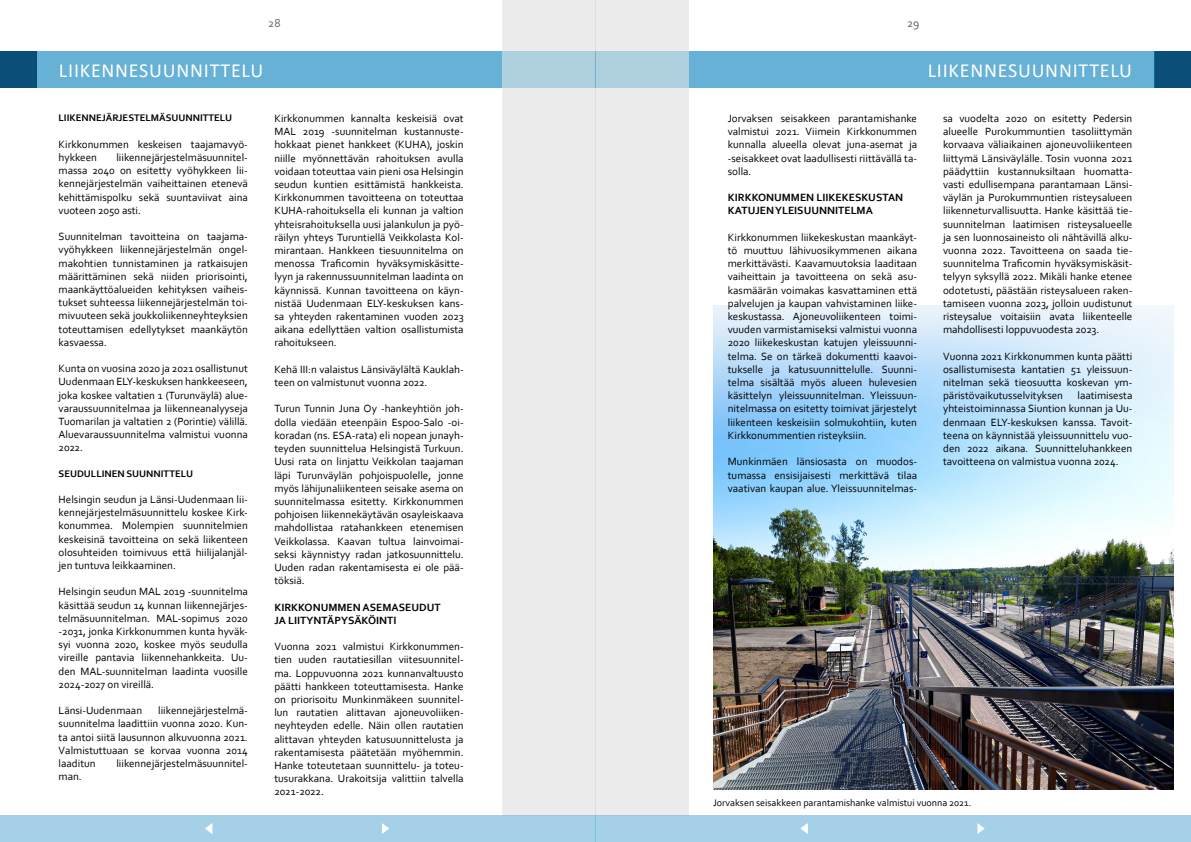
<style>
.page{position:relative;width:1191px;height:842px;background:#fff}
.page>*{position:absolute;margin:0;border:0;box-sizing:border-box;transform-origin:0 0}
.t1{font:20px "Calibri";letter-spacing:.04em;color:#fff}
.t2{font:12px "Corbel";color:#616160}
.t3{font:11px/13.2px "Corbel";color:#000;text-align:justify}
.t4{font:700 11px/13.2px "Corbel";color:#000}
.t5{font:10px "Corbel";color:#000}
.t6{font:700 10px "Corbel";color:#000}
</style>
<div class="page">
<div style="left:502px;top:0;width:93px;height:815px;background:#ececec"></div>
<div style="left:595px;top:0;width:94px;height:815px;background:#ececec"></div>
<div style="left:1155px;top:52px;width:36px;height:36px;background:#0b4f79"></div>
<div style="left:689px;top:52px;width:466px;height:36px;background:#66b1d5"></div>
<div style="left:36px;top:52px;width:466px;height:36px;background:#66b1d5"></div>
<div style="left:0;top:52px;width:36px;height:36px;background:#0b4f79"></div>
<div style="left:0;top:815px;width:595px;height:27px;background:#a4d0e8"></div>
<div style="left:595px;top:52px;width:94px;height:36px;background:#aecfde"></div>
<div style="left:502px;top:52px;width:93px;height:36px;background:#aecfde"></div>
<svg style="left:382px;top:823px;width:7px;height:11px"></svg>
<svg style="left:205px;top:823px;width:8px;height:11px"></svg>
<div style="left:595px;top:815px;width:596px;height:27px;background:#a4d0e8"></div>
<svg style="left:977px;top:823px;width:8px;height:11px"></svg>
<svg style="left:800px;top:823px;width:8px;height:11px"></svg>
<img style="left:713px;top:306px;width:460px;height:483px">
<p class="t2" style="left:268px;top:16px;width:14px">28</p>
<p class="t2" style="left:907px;top:16px;width:14px">29</p>
<h1 class="t1" style="left:59px;top:57px;width:206px">LIIKENNESUUNNITTELU</h1>
<h1 class="t1" style="left:927px;top:57px;width:206px">LIIKENNESUUNNITTELU</h1>
<p class="t6" style="left:59px;top:112px;width:175px">LIIKENNEJÄRJESTELMÄSUUNNITTELU</p>
<p class="t3" style="left:59px;top:137px;width:191px">Kirkkonummen keskeisen taajamavyö&shy;hykkeen</p>
<p class="t3" style="left:59px;top:150px;width:191px;text-indent:58px">liikennejärjestelmäsuunnitel&shy;massa 2040 on esitetty vyöhykkeen lii&shy;kennejärjestelmän vaiheittainen etenevä kehittämispolku sekä suuntaviivat aina vuoteen 2050 asti.</p>
<p class="t3" style="left:59px;top:230px;width:191px">Suunnitelman tavoitteina on taajama&shy;vyöhykkeen liikennejärjestelmän ongel&shy;makohtien tunnistaminen ja ratkaisujen määrittäminen sekä niiden priorisointi, maankäyttöalueiden kehityksen vaiheis&shy;tukset suhteessa liikennejärjestelmän toi&shy;mivuuteen sekä joukkoliikenneyhteyksien toteuttamisen edellytykset maankäytön kasvaessa.</p>
<p class="t3" style="left:59px;top:362px;width:191px">Kunta on vuosina 2020 ja 2021 osallistunut Uudenmaan ELY-keskuksen hankkeeseen, joka koskee valtatien 1 (Turunväylä) alue&shy;varaussuunnitelmaa ja liikenneanalyyseja Tuomarilan ja valtatien 2 (Porintie) välillä.<br>Aluevaraussuunnitelma valmistui vuonna 2022.</p>
<p class="t6" style="left:59px;top:467px;width:136px">SEUDULLINEN SUUNNITTELU</p>
<p class="t3" style="left:59px;top:492px;width:191px">Helsingin seudun ja Länsi-Uudenmaan lii&shy;kennejärjestelmäsuunnittelu koskee Kirk&shy;konummea. Molempien suunnitelmien keskeisinä tavoitteina on sekä liikenteen olosuhteiden toimivuus että hiilijalanjäl&shy;jen tuntuva leikkaaminen.</p>
<p class="t3" style="left:59px;top:585px;width:191px">Helsingin seudun MAL 2019 -suunnitelma käsittää seudun 14 kunnan liikennejärjes&shy;telmäsuunnitelman. MAL-sopimus 2020 -2031, jonka Kirkkonummen kunta hyväk&shy;syi vuonna 2020, koskee myös seudulla vireille pantavia liikennehankkeita. Uu&shy;den MAL-suunnitelman laadinta vuosille 2024-2027 on vireillä.</p>
<p class="t3" style="left:59px;top:704px;width:85px">Länsi-Uudenmaan</p>
<p class="t3" style="left:59px;top:704px;width:191px;text-indent:100px">liikennejärjestelmä&shy;suunnitelma laadittiin vuonna 2020. Kun&shy;ta antoi siitä lausunnon alkuvuonna 2021.<br>Valmistuttuaan se korvaa vuonna 2014 laaditun</p>
<p class="t3" style="left:116px;top:756px;width:133px">liikennejärjestelmäsuunnitel-</p>
<p class="t3" style="left:59px;top:770px;width:25px">man.</p>
<p class="t3" style="left:274px;top:112px;width:191px">Kirkkonummen kannalta keskeisiä ovat MAL 2019 -suunnitelman kustannuste&shy;hokkaat pienet hankkeet (KUHA), joskin niille myönnettävän rahoituksen avulla voidaan toteuttaa vain pieni osa Helsingin seudun kuntien esittämistä hankkeista.<br>Kirkkonummen tavoitteena on toteuttaa KUHA-rahoituksella eli kunnan ja valtion yhteisrahoituksella uusi jalankulun ja pyö&shy;räilyn yhteys Turuntiellä Veikkolasta Kol&shy;mirantaan. Hankkeen tiesuunnitelma on menossa Traficomin hyväksymiskäsitte&shy;lyyn ja rakennussuunnitelman laadinta on käynnissä. Kunnan tavoitteena on käyn&shy;nistää Uudenmaan ELY-keskuksen kans&shy;sa yhteyden rakentaminen vuoden 2023 aikana edellyttäen valtion osallistumista rahoitukseen.</p>
<p class="t3" style="left:274px;top:362px;width:191px">Kehä III:n valaistus Länsiväylältä Kauklah&shy;teen on valmistunut vuonna 2022.</p>
<p class="t3" style="left:274px;top:402px;width:191px">Turun Tunnin Juna Oy -hankeyhtiön joh&shy;dolla viedään eteenpäin Espoo-Salo -oi&shy;koradan (ns. ESA-rata) eli nopean junayh&shy;teyden suunnittelua Helsingistä Turkuun.<br>Uusi rata on linjattu Veikkolan taajaman läpi Turunväylän pohjoispuolelle, jonne myös lähijunaliikenteen seisake asema on suunnitelmassa esitetty. Kirkkonummen pohjoisen liikennekäytävän osayleiskaava mahdollistaa ratahankkeen etenemisen Veikkolassa. Kaavan tultua lainvoimai&shy;seksi käynnistyy radan jatkosuunnittelu.<br>Uuden radan rakentamisesta ei ole pää&shy;töksiä.</p>
<p class="t4" style="left:274px;top:600px;width:168px">KIRKKONUMMEN ASEMASEUDUT<br>JA LIITYNTÄPYSÄKÖINTI</p>
<p class="t3" style="left:274px;top:640px;width:191px">Vuonna 2021 valmistui Kirkkonummen&shy;tien uuden rautatiesillan viitesuunnitel&shy;ma. Loppuvuonna 2021 kunnanvaltuusto päätti hankkeen toteuttamisesta. Hanke on priorisoitu Munkinmäkeen suunnitel&shy;lun rautatien alittavan ajoneuvoliiken&shy;neyhteyden edelle. Näin ollen rautatien alittavan yhteyden katusuunnittelusta ja rakentamisesta päätetään myöhemmin.<br>Hanke toteutetaan suunnittelu- ja toteu&shy;tusurakkana. Urakoitsija valittiin talvella 2021-2022.</p>
<p class="t3" style="left:728px;top:112px;width:191px">Jorvaksen seisakkeen parantamishanke valmistui 2021. Viimein Kirkkonummen kunnalla alueella olevat juna-asemat ja -seisakkeet ovat laadullisesti riittävällä ta&shy;solla.</p>
<p class="t4" style="left:728px;top:191px;width:177px">KIRKKONUMMEN LIIKEKESKUSTAN<br>KATUJEN YLEISUUNNITELMA</p>
<p class="t3" style="left:728px;top:230px;width:191px">Kirkkonummen liikekeskustan maankäyt&shy;tö muuttuu lähivuosikymmenen aikana merkittävästi. Kaavamuutoksia laaditaan vaiheittain ja tavoitteena on sekä asu&shy;kasmäärän voimakas kasvattaminen että palvelujen ja kaupan vahvistaminen liike&shy;keskustassa. Ajoneuvoliikenteen toimi&shy;vuuden varmistamiseksi valmistui vuonna 2020 liikekeskustan katujen yleissuunni&shy;telma. Se on tärkeä dokumentti kaavoi&shy;tukselle ja katusuunnittelulle. Suunni&shy;telma sisältää myös alueen hulevesien käsittelyn yleissuunnitelman. Yleissuun&shy;nitelmassa on esitetty toimivat järjestelyt liikenteen keskeisiin solmukohtiin, kuten Kirkkonummentien risteyksiin.</p>
<p class="t3" style="left:728px;top:455px;width:191px">Munkinmäen länsiosasta on muodos&shy;tumassa ensisijaisesti merkittävä tilaa vaativan kaupan alue. Yleissuunnitelmas-</p>
<p class="t3" style="left:943px;top:112px;width:191px">sa vuodelta 2020 on esitetty Pedersin alueelle Purokummuntien tasoliittymän korvaava väliaikainen ajoneuvoliikenteen liittymä Länsiväylälle. Tosin vuonna 2021 päädyttiin kustannuksiltaan huomatta&shy;vasti edullisempana parantamaan Länsi&shy;väylän ja Purokummuntien risteysalueen liikenneturvallisuutta. Hanke käsittää tie&shy;suunnitelman laatimisen risteysalueelle ja sen luonnosaineisto oli nähtävillä alku&shy;vuonna 2022. Tavoitteena on saada tie&shy;suunnitelma Traficomin hyväksymiskäsit&shy;telyyn syksyllä 2022. Mikäli hanke etenee odotetusti, päästään risteysalueen raken&shy;tamiseen vuonna 2023, jolloin uudistunut risteysalue voitaisiin avata liikenteelle mahdollisesti loppuvuodesta 2023.</p>
<p class="t3" style="left:943px;top:349px;width:191px">Vuonna 2021 Kirkkonummen kunta päätti osallistumisesta kantatien 51 yleissuun&shy;nitelman sekä tieosuutta koskevan ym&shy;päristövaikutusselvityksen</p>
<p class="t3" style="left:943px;top:389px;width:191px;text-indent:134px">laatimisesta yhteistoiminnassa Siuntion kunnan ja Uu&shy;denmaan ELY-keskuksen kanssa. Tavoit&shy;teena on käynnistää yleissuunnittelu vuo&shy;den 2022 aikana. Suunnitteluhankkeen tavoitteena on valmistua vuonna 2024.</p>
<p class="t5" style="left:713px;top:796px;width:260px">Jorvaksen seisakkeen parantamishanke valmistui vuonna 2021.</p>
</div>
